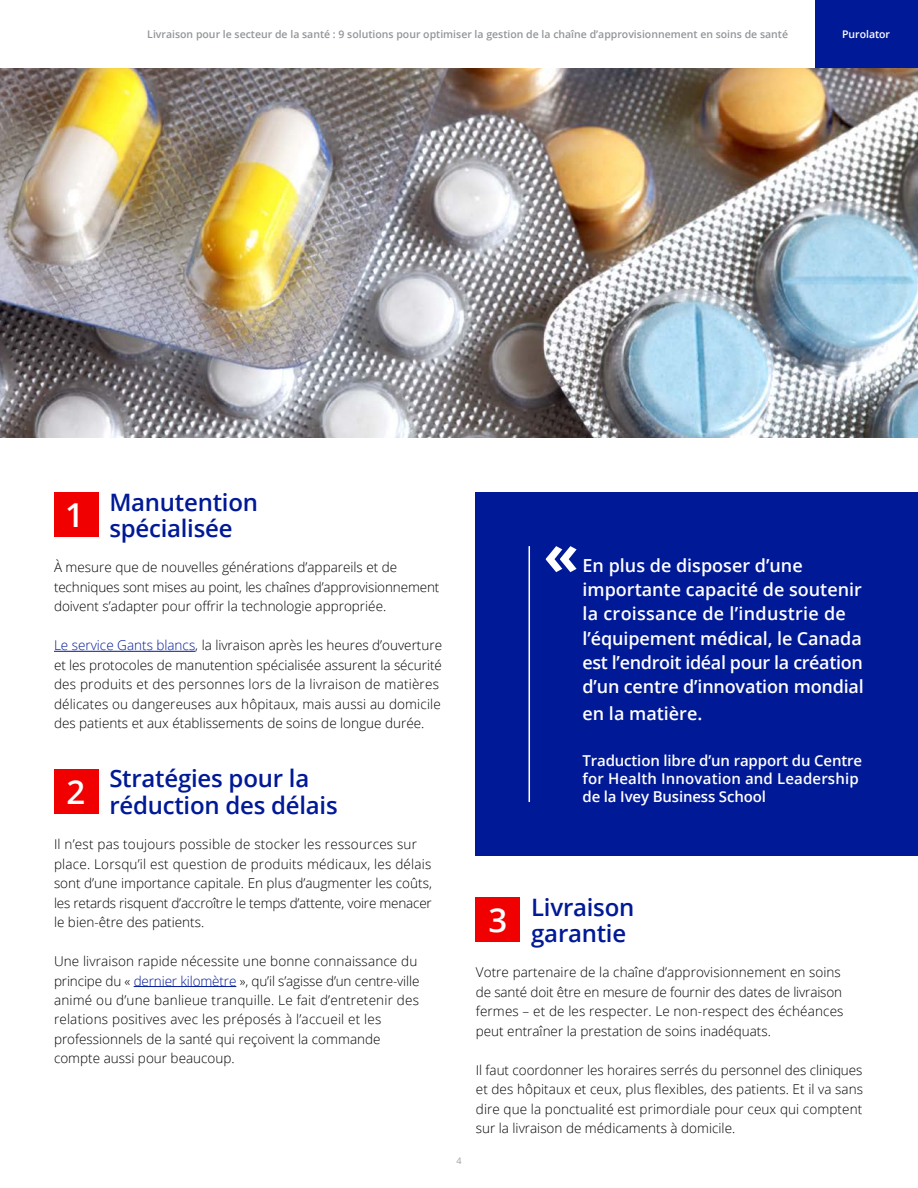
<style>
.page{position:relative;width:918px;height:1188px;background:#fff}
.page>*{position:absolute;margin:0;border:0;box-sizing:border-box;transform-origin:0 0}
.t1{font:600 33px "Open Sans";color:#fff}
.t2{font:600 24px/26.4px "Open Sans";letter-spacing:-.01em;color:#001996}
.t3{font:600 18px/24.3px "Open Sans";color:#fff}
.t4{font:600 15px/18.1px "Open Sans";letter-spacing:-.01em;color:#fff}
.t5{font:300 13.5px/19.5px "Open Sans";color:#000}
.t6{font:600 10.5px "Open Sans";color:#939598}
.t7{font:600 10.5px "Open Sans";color:#fff}
.t8{font:9px "Open Sans";color:#a09fa0}
.s1{color:#001996}
</style>
<div class="page">
<div style="left:816px;top:0;width:102px;height:68px;background:#001996"></div>
<div style="left:476px;top:492px;width:442px;height:364px;background:#001996"></div>
<hr style="left:54px;top:651px;width:141px;height:1px;background:#001996">
<div style="left:54px;top:492px;width:44px;height:44px;background:#f00000"></div>
<hr style="left:134px;top:986px;width:102px;height:1px;background:#001996">
<div style="left:54px;top:769px;width:44px;height:44px;background:#f00000"></div>
<div style="left:476px;top:897px;width:44px;height:44px;background:#f00000"></div>
<img style="left:0;top:68px;width:918px;height:370px">
<hr style="left:529px;top:546px;width:1px;height:256px;background:#fff">
<svg style="left:546px;top:546px;width:31px;height:26px"></svg>
<p class="t6" style="left:147px;top:27px;width:642px">Livraison pour le secteur de la santé : 9 solutions pour optimiser la gestion de la chaîne d’approvisionnement en soins de santé</p>
<p class="t7" style="left:842px;top:27px;width:50px">Purolator</p>
<h1 class="t1" style="left:65px;top:492px;width:20px">1</h1>
<h2 class="t2" style="left:109px;top:488px;width:150px">Manutention spécialisée</h2>
<p class="t5" style="left:54px;top:557px;width:387px">À mesure que de nouvelles générations d’appareils et de techniques sont mises au point, les chaînes d’approvisionnement doivent s’adapter pour offrir la technologie appropriée.</p>
<p class="t5" style="left:54px;top:635px;width:390px"><span class="s1">Le service Gants blancs</span>, la livraison après les heures d’ouverture et les protocoles de manutention spécialisée assurent la sécurité des produits et des personnes lors de la livraison de matières délicates ou dangereuses aux hôpitaux, mais aussi au domicile des patients et aux établissements de soins de longue durée.</p>
<h1 class="t1" style="left:67px;top:769px;width:20px">2</h1>
<h2 class="t2" style="left:109px;top:765px;width:230px">Stratégies pour la réduction des délais</h2>
<p class="t5" style="left:54px;top:834px;width:379px">Il n’est pas toujours possible de stocker les ressources sur place. Lorsqu’il est question de produits médicaux, les délais sont d’une importance capitale. En plus d’augmenter les coûts, les retards risquent d’accroître le temps d’attente, voire menacer le bien-être des patients.</p>
<p class="t5" style="left:54px;top:951px;width:367px">Une livraison rapide nécessite une bonne connaissance du principe du « <span class="s1">dernier kilomètre</span> », qu’il s’agisse d’un centre-ville animé ou d’une banlieue tranquille. Le fait d’entretenir des relations positives avec les préposés à l’accueil et les professionnels de la santé qui reçoivent la commande compte aussi pour beaucoup.</p>
<h3 class="t3" style="left:583px;top:553px;width:283px">En plus de disposer d’une importante capacité de soutenir la croissance de l’industrie de l’équipement médical, le Canada est l’endroit idéal pour la création d’un centre d’innovation mondial</h3>
<h3 class="t3" style="left:583px;top:701px;width:121px">en la matière.</h3>
<p class="t4" style="left:583px;top:751px;width:281px">Traduction libre d’un rapport du Centre for Health Innovation and Leadership de la Ivey Business School</p>
<p class="t8" style="left:456px;top:1155px;width:7px">4</p>
<h1 class="t1" style="left:489px;top:897px;width:20px">3</h1>
<h2 class="t2" style="left:531px;top:893px;width:105px">Livraison garantie</h2>
<p class="t5" style="left:476px;top:962px;width:369px">Votre partenaire de la chaîne d’approvisionnement en soins de santé doit être en mesure de fournir des dates de livraison fermes – et de les respecter. Le non-respect des échéances peut entraîner la prestation de soins inadéquats.</p>
<p class="t5" style="left:476px;top:1060px;width:389px;text-align:justify">Il faut coordonner les horaires serrés du personnel des cliniques et des hôpitaux et ceux, plus flexibles, des patients. Et il va sans dire que la ponctualité est primordiale pour ceux qui comptent sur la livraison de médicaments à domicile.</p>
</div>
